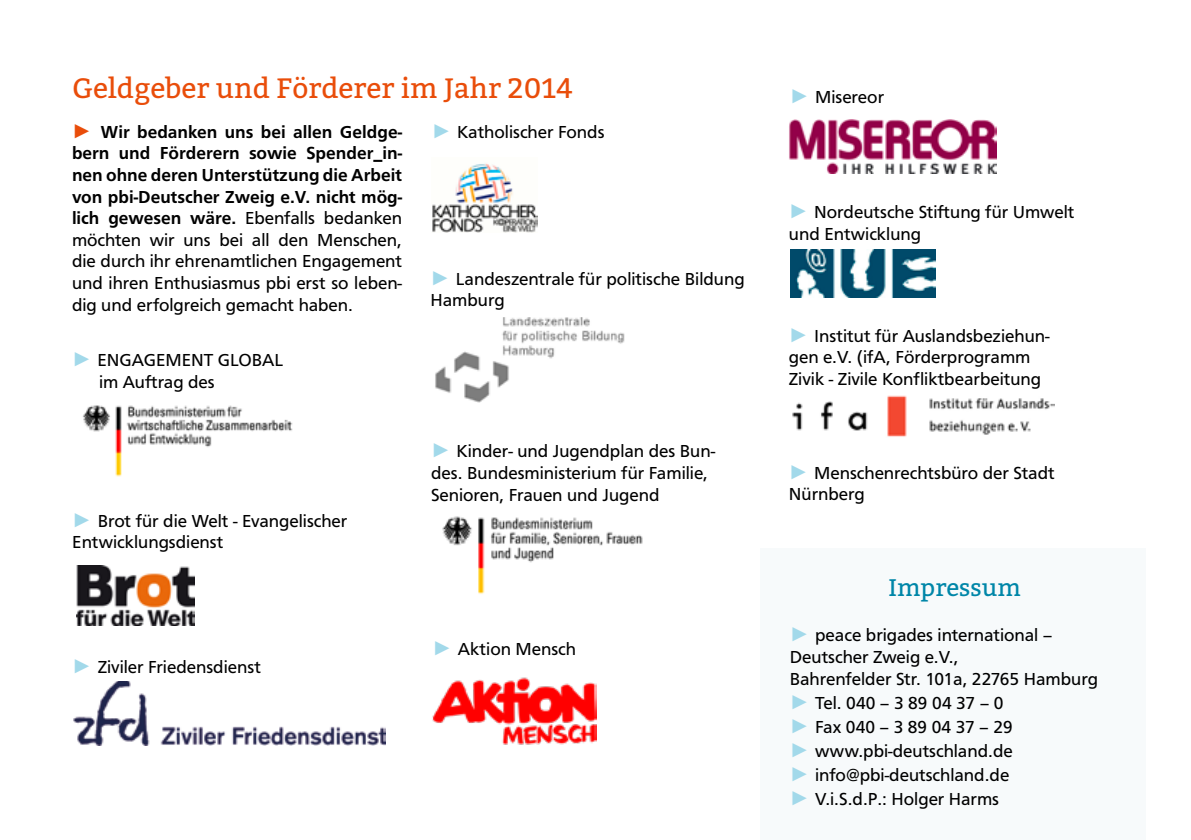
<style>
.page{position:relative;width:1191px;height:840px;background:#fff}
.page>*{position:absolute;margin:0;border:0;box-sizing:border-box;transform-origin:0 0}
.t1{font:28px "Bitter";color:#e94d0a}
.t2{font:24px "Bitter";color:#0086a8}
.t3{font:18px/21.6px "Carto Gothic Std";color:#000}
.s1{font-family:"Arial";font-size:20px;color:#e94d0a}
.s2{font-weight:700}
.s3{font-family:"Arial";font-size:20px;color:#a2d9ea}
</style>
<div class="page">
<div style="left:760px;top:548px;width:385px;height:291px;background:#f7fafb"></div>
<img style="left:790px;top:249px;width:145px;height:48px">
<img style="left:432px;top:163px;width:105px;height:70px">
<img style="left:73px;top:681px;width:313px;height:63px">
<img style="left:82px;top:405px;width:211px;height:72px">
<img style="left:792px;top:395px;width:262px;height:42px">
<img style="left:442px;top:516px;width:201px;height:78px">
<img style="left:789px;top:119px;width:207px;height:54px">
<img style="left:76px;top:565px;width:118px;height:59px">
<img style="left:432px;top:677px;width:164px;height:68px">
<img style="left:435px;top:317px;width:190px;height:86px">
<h1 class="t1" style="left:72px;top:72px;width:502px">Geldgeber und Förderer im Jahr 2014</h1>
<p class="t3" style="left:72px;top:121px;width:331px;text-align:justify"><span class="s1">►</span> <span class="s2">Wir bedanken uns bei allen Geldge&shy;bern und Förderern sowie Spender_in&shy;nen ohne deren Unterstützung die Arbeit von pbi-Deutscher Zweig e.V. nicht mög&shy;lich gewesen wäre.</span> Ebenfalls bedanken möchten wir uns bei all den Menschen, die durch ihr ehrenamtlichen Engagement und ihren Enthusiasmus pbi erst so leben&shy;dig und erfolgreich gemacht haben.</p>
<p class="t3" style="left:99px;top:349px;width:185px;text-indent:-27px"><span class="s3">►</span> ENGAGEMENT GLOBAL im Auftrag des</p>
<p class="t3" style="left:72px;top:509px;width:276px"><span class="s3">►</span> Brot für die Welt - Evangelischer<br>Entwicklungsdienst</p>
<p class="t3" style="left:432px;top:122px;width:174px"><span class="s3">►</span> Katholischer Fonds</p>
<p class="t3" style="left:430px;top:268px;width:316px"><span class="s3">►</span> Landeszentrale für politische Bildung<br>Hamburg</p>
<p class="t3" style="left:431px;top:440px;width:286px"><span class="s3">►</span> Kinder- und Jugendplan des Bun&shy;des. Bundesministerium für Familie,<br>Senioren, Frauen und Jugend</p>
<p class="t3" style="left:72px;top:655px;width:190px"><span class="s3">►</span> Ziviler Friedensdienst</p>
<p class="t3" style="left:432px;top:637px;width:145px"><span class="s3">►</span> Aktion Mensch</p>
<p class="t3" style="left:789px;top:86px;width:96px"><span class="s3">►</span> Misereor</p>
<p class="t3" style="left:789px;top:201px;width:287px"><span class="s3">►</span> Nordeutsche Stiftung für Umwelt und Entwicklung</p>
<p class="t3" style="left:789px;top:325px;width:262px"><span class="s3">►</span> Institut für Auslandsbeziehun&shy;gen e.V. (ifA, Förderprogramm<br>Zivik - Zivile Konfliktbearbeitung</p>
<p class="t3" style="left:789px;top:461px;width:267px"><span class="s3">►</span> Menschenrechtsbüro der Stadt<br>Nürnberg</p>
<h2 class="t2" style="left:888px;top:573px;width:134px">Impressum</h2>
<p class="t3" style="left:789px;top:624px;width:310px"><span class="s3">►</span> peace brigades international –<br>Deutscher Zweig e.V.,<br>Bahrenfelder Str. 101a, 22765 Hamburg</p>
<p class="t3" style="left:789px;top:690px;width:225px;line-height:24px"><span class="s3">►</span> Tel. 040 – 3 89 04 37 – 0 <span class="s3">►</span> Fax 040 – 3 89 04 37 – 29 <span class="s3">►</span> www.pbi-deutschland.de <span class="s3">►</span> info@pbi-deutschland.de <span class="s3">►</span> V.i.S.d.P.: Holger Harms</p>
</div>
